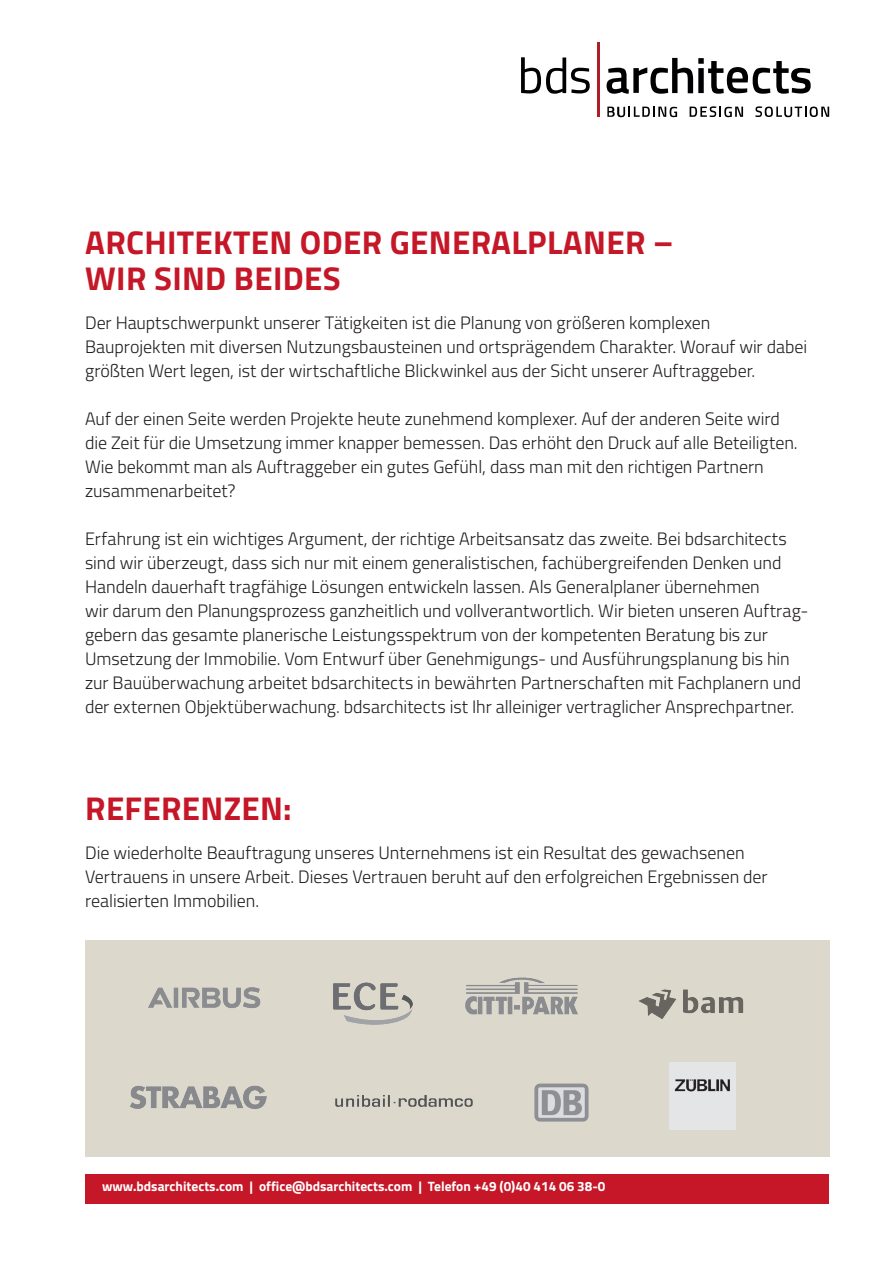
<style>
.page{position:relative;width:893px;height:1263px;background:#fff}
.page>*{position:absolute;margin:0;border:0;box-sizing:border-box;transform-origin:0 0}
.t1{font:700 33px/36px "Titillium";letter-spacing:.01em;color:#c51727}
.t2{font:300 18px/24px "Titillium";letter-spacing:-.005em;color:#231f20}
.t3{font:700 13.5px "Titillium";color:#fff}
</style>
<div class="page">
<div style="left:85px;top:1174px;width:743px;height:29px;background:#c51727"></div>
<svg style="left:607px;top:107px;width:70px;height:10px"></svg>
<svg style="left:690px;top:106px;width:53px;height:11px"></svg>
<svg style="left:755px;top:106px;width:74px;height:11px"></svg>
<svg style="left:521px;top:57px;width:69px;height:37px"></svg>
<svg style="left:607px;top:58px;width:204px;height:36px"></svg>
<hr style="left:597px;top:43px;width:2px;height:74px;background:#ad1e29">
<div style="left:85px;top:940px;width:744px;height:217px;background:#dcd8cb"></div>
<img style="left:639px;top:989px;width:105px;height:30px">
<img style="left:333px;top:982px;width:80px;height:43px">
<img style="left:465px;top:977px;width:113px;height:38px">
<img style="left:130px;top:1085px;width:136px;height:24px">
<img style="left:148px;top:987px;width:113px;height:21px">
<img style="left:669px;top:1062px;width:66px;height:68px">
<img style="left:534px;top:1083px;width:55px;height:39px">
<img style="left:335px;top:1095px;width:138px;height:12px">
<h1 class="t1" style="left:85px;top:223px;width:590px">ARCHITEKTEN ODER GENERALPLANER –<br>WIR SIND BEIDES</h1>
<p class="t2" style="left:85px;top:310px;width:724px">Der Hauptschwerpunkt unserer Tätigkeiten ist die Planung von größeren komplexen<br>Bauprojekten mit diversen Nutzungsbausteinen und ortsprägendem Charakter. Worauf wir dabei größten Wert legen, ist der wirtschaftliche Blickwinkel aus der Sicht unserer Auftraggeber.</p>
<p class="t2" style="left:85px;top:406px;width:714px">Auf der einen Seite werden Projekte heute zunehmend komplexer. Auf der anderen Seite wird die Zeit für die Umsetzung immer knapper bemessen. Das erhöht den Druck auf alle Beteiligten.<br>Wie bekommt man als Auftraggeber ein gutes Gefühl, dass man mit den richtigen Partnern zusammenarbeitet?</p>
<p class="t2" style="left:85px;top:526px;width:722px">Erfahrung ist ein wichtiges Argument, der richtige Arbeitsansatz das zweite. Bei bdsarchitects sind wir überzeugt, dass sich nur mit einem generalistischen, fachübergreifenden Denken und Handeln dauerhaft tragfähige Lösungen entwickeln lassen. Als Generalplaner übernehmen<br>wir darum den Planungsprozess ganzheitlich und vollverantwortlich. Wir bieten unseren Auftrag&shy;gebern das gesamte planerische Leistungsspektrum von der kompetenten Beratung bis zur Umsetzung der Immobilie. Vom Entwurf über Genehmigungs- und Ausführungsplanung bis hin zur Bauüberwachung arbeitet bdsarchitects in bewährten Partnerschaften mit Fachplanern und der externen Objektüberwachung. bdsarchitects ist Ihr alleiniger vertraglicher Ansprechpartner.</p>
<h1 class="t1" style="left:85px;top:789px;width:208px">REFERENZEN:</h1>
<p class="t2" style="left:85px;top:840px;width:684px">Die wiederholte Beauftragung unseres Unternehmens ist ein Resultat des gewachsenen<br>Vertrauens in unsere Arbeit. Dieses Vertrauen beruht auf den erfolgreichen Ergebnissen der realisierten Immobilien.</p>
<p class="t3" style="left:102px;top:1176px;width:505px">www.bdsarchitects.com | office@bdsarchitects.com | Telefon +49 (0)40 414 06 38-0</p>
</div>
